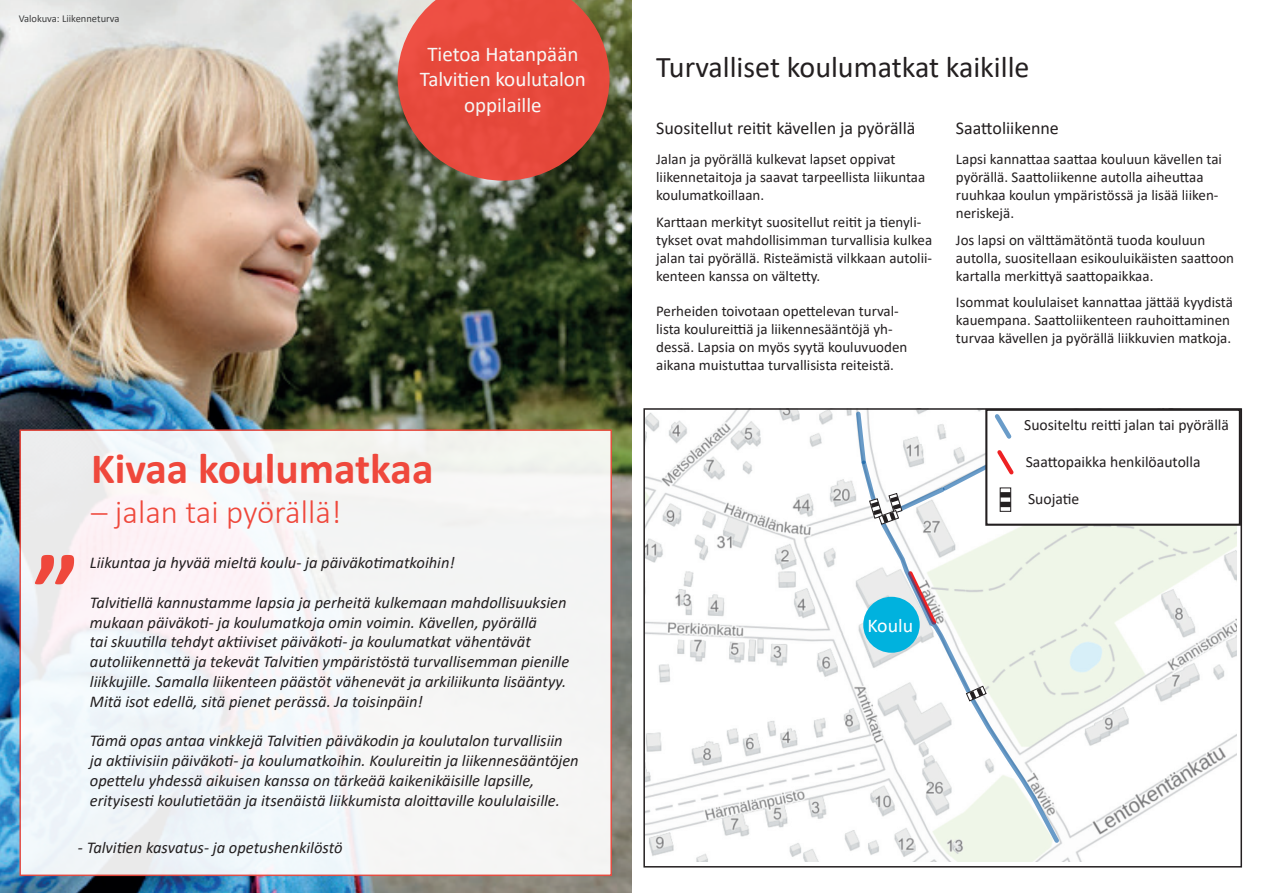
<style>
.page{position:relative;width:1263px;height:893px;background:#fff}
.page>*{position:absolute;margin:0;border:0;box-sizing:border-box;transform-origin:0 0}
.t1{font:700 105px "Calibri";color:#ef483c}
.t2{font:700 43.5px "Calibri";color:#ef483c}
.t3{font:300 33px "Calibri";color:#ef483c}
.t4{font:30px "Calibri";color:#231f20}
.t5{font:21px/25.2px "Calibri";color:#fff;text-align:center}
.t6{font:19.5px "Calibri";color:#fff}
.t7{font:18px "Calibri";color:#231f20}
.t8{font:italic 16.5px/19.8px "Calibri";color:#231f20}
.t9{font:15.6px "Calibri";color:#231f20}
.t10{font:15px/18px "Calibri";color:#231f20}
.t11{font:10.5px "Calibri";color:#3e3e3f}
</style>
<div class="page">
<img style="left:646px;top:411px;width:590px;height:450px">
<img style="left:0;top:0;width:631px;height:893px">
<div style="left:19px;top:429px;width:593px;height:447px;background:#f4f5f5;border:2px solid #ef483c"></div>
<div style="left:986px;top:410px;width:254px;height:115px;background:#fff"></div>
<div style="left:985px;top:409px;width:256px;height:117px;border:2px solid #231f20"></div>
<svg style="left:853px;top:409px;width:207px;height:435px"></svg>
<svg style="left:398px;top:0;width:211px;height:181px;background:#d14f40"></svg>
<p class="t11" style="left:19px;top:11px;width:102px">Valokuva: Liikenneturva</p>
<h3 class="t5" style="left:420px;top:41px;width:168px">Tietoa Hatanpään<br>Talvitien koulutalon oppilaille</h3>
<h1 class="t1" style="left:34px;top:518px;width:47px">”</h1>
<h2 class="t2" style="left:91px;top:437px;width:344px">Kivaa koulumatkaa</h2>
<h3 class="t3" style="left:91px;top:492px;width:252px">– jalan tai pyörällä!</h3>
<p class="t8" style="left:90px;top:552px;width:366px">Liikuntaa ja hyvää mieltä koulu- ja päiväkotimatkoihin!</p>
<p class="t8" style="left:90px;top:592px;width:481px">Talvitiellä kannustamme lapsia ja perheitä kulkemaan mahdollisuuksien mukaan päiväkoti- ja koulumatkoja omin voimin. Kävellen, pyörällä<br>tai skuutilla tehdyt aktiiviset päiväkoti- ja koulumatkat vähentävät autoliikennettä ja tekevät Talvitien ympäristöstä turvallisemman pienille liikkujille. Samalla liikenteen päästöt vähenevät ja arkiliikunta lisääntyy.<br>Mitä isot edellä, sitä pienet perässä. Ja toisinpäin!</p>
<p class="t8" style="left:90px;top:730px;width:490px">Tämä opas antaa vinkkejä Talvitien päiväkodin ja koulutalon turvallisiin ja aktiivisiin päiväkoti- ja koulumatkoihin. Koulureitin ja liikennesääntöjen opettelu yhdessä aikuisen kanssa on tärkeää kaikenikäisille lapsille, erityisesti koulutietään ja itsenäistä liikkumista aloittaville koululaisille.</p>
<p class="t8" style="left:78px;top:837px;width:266px">- Talvitien kasvatus- ja opetushenkilöstö</p>
<h3 class="t4" style="left:656px;top:46px;width:375px">Turvalliset koulumatkat kaikille</h3>
<p class="t7" style="left:656px;top:115px;width:261px">Suositellut reitit kävellen ja pyörällä</p>
<p class="t10" style="left:656px;top:150px;width:271px">Jalan ja pyörällä kulkevat lapset oppivat liikennetaitoja ja saavat tarpeellista liikuntaa koulumatkoillaan.</p>
<p class="t10" style="left:656px;top:212px;width:278px">Karttaan merkityt suositellut reitit ja tienyli&shy;tykset ovat mahdollisimman turvallisia kulkea jalan tai pyörällä. Risteämistä vilkkaan autolii&shy;kenteen kanssa on vältetty.</p>
<p class="t10" style="left:656px;top:301px;width:253px">Perheiden toivotaan opettelevan turval&shy;lista koulureittiä ja liikennesääntöjä yh&shy;dessä. Lapsia on myös syytä kouluvuoden aikana muistuttaa turvallisista reiteistä.</p>
<p class="t7" style="left:956px;top:115px;width:104px">Saattoliikenne</p>
<p class="t10" style="left:956px;top:150px;width:268px">Lapsi kannattaa saattaa kouluun kävellen tai pyörällä. Saattoliikenne autolla aiheuttaa ruuhkaa koulun ympäristössä ja lisää liiken&shy;neriskejä.</p>
<p class="t10" style="left:956px;top:230px;width:280px">Jos lapsi on välttämätöntä tuoda kouluun autolla, suositellaan esikouluikäisten saattoon kartalla merkittyä saattopaikkaa.</p>
<p class="t10" style="left:956px;top:293px;width:278px">Isommat koululaiset kannattaa jättää kyydistä kauempana. Saattoliikenteen rauhoittaminen turvaa kävellen ja pyörällä liikkuvien matkoja.</p>
<p class="t9" style="left:1024px;top:414px;width:206px">Suositeltu reitti jalan tai pyörällä</p>
<p class="t9" style="left:1026px;top:451px;width:176px">Saattopaikka henkilöautolla</p>
<p class="t9" style="left:1028px;top:487px;width:53px">Suojatie</p>
<h3 class="t6" style="left:867px;top:612px;width:47px">Koulu</h3>
</div>
